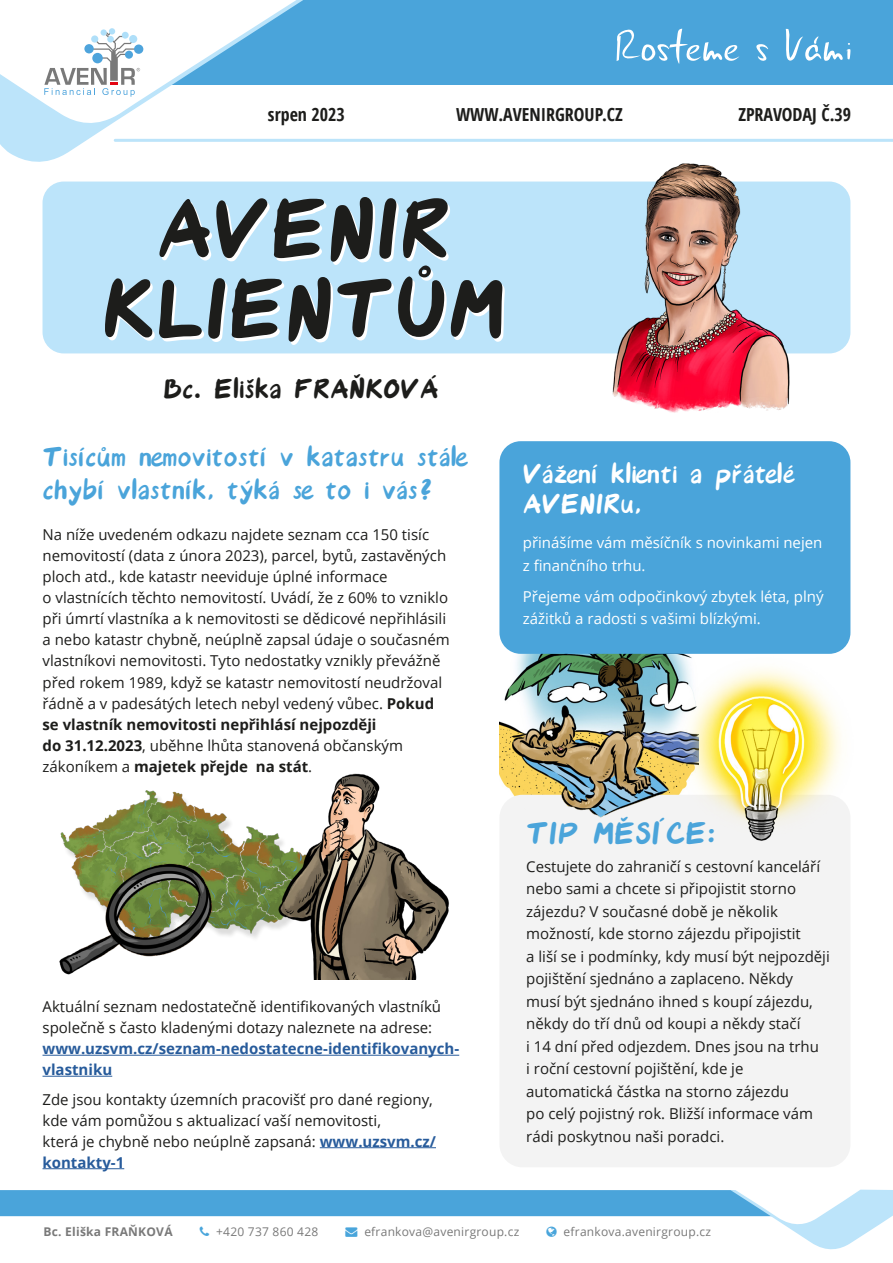
<style>
.page{position:relative;width:893px;height:1263px;background:#fff}
.page>*{position:absolute;margin:0;border:0;box-sizing:border-box;transform-origin:0 0}
.t1{font:108.6px/79.9px "Avenir Font";color:#1d1d1b;text-align:center}
.t2{font:40.35px "Avenir Font";color:#4aa4da}
.t3{font:36px/33px "Avenir Font";color:#4aa4da}
.t4{font:36px/30px "Avenir Font";color:#fff}
.t5{font:36px "Avenir Font";color:#1d1d1b}
.t6{font:700 condensed 18px "Open Sans";color:#1d1d1b}
.t7{font:15px/21px "Open Sans";color:#1d1d1b}
.t8{font:15px/22.5px "Open Sans";color:#fff}
.t9{font:700 15px/21px "Open Sans";color:#275b9b}
.t10{font:12px "Open Sans";letter-spacing:.02em;color:#797979}
.t11{font:700 12px "Open Sans";letter-spacing:.02em;color:#797979}
.s1{font-weight:700}
.s2{font-weight:700;color:#275b9b}
.s3{color:#49a5db}
</style>
<div class="page">
<div style="left:22px;top:0;width:871px;height:85px;background:#4aa4da"></div>
<svg style="left:0;top:0;width:328px;height:162px"></svg>
<svg style="left:617px;top:29px;width:123px;height:35px"></svg>
<svg style="left:756px;top:44px;width:12px;height:17px"></svg>
<svg style="left:786px;top:29px;width:64px;height:32px"></svg>
<svg style="left:0;top:0;width:302px;height:129px"></svg>
<hr style="left:115px;top:139px;width:778px;height:3px;background:#bce4fa">
<div style="left:43px;top:182px;width:807px;height:171px;background:#bce4fa;border-radius:21px"></div>
<img style="left:500px;top:653px;width:160px;height:143px">
<div style="left:499px;top:795px;width:351px;height:372px;background:#f3f3f3;border-radius:23px"></div>
<img style="left:660px;top:648px;width:189px;height:193px">
<div style="left:499px;top:441px;width:351px;height:213px;background:#4aa4da;border-radius:21px"></div>
<img style="left:60px;top:790px;width:154px;height:57px">
<img style="left:214px;top:773px;width:235px;height:207px">
<img style="left:59px;top:847px;width:200px;height:133px">
<hr style="left:43px;top:1055px;width:416px;height:1px;background:#275b9b">
<hr style="left:43px;top:1076px;width:69px;height:1px;background:#275b9b">
<hr style="left:320px;top:1147px;width:116px;height:1px;background:#275b9b">
<hr style="left:43px;top:1168px;width:81px;height:1px;background:#275b9b">
<img style="left:592px;top:163px;width:244px;height:250px">
<svg style="left:0;top:1189px;width:893px;height:61px"></svg>
<p class="t6" style="left:268px;top:101px;width:78px">srpen 2023</p>
<p class="t6" style="left:456px;top:101px;width:168px">WWW.AVENIRGROUP.CZ</p>
<p class="t6" style="left:738px;top:101px;width:114px">ZPRAVODAJ Č.39</p>
<h1 class="t1" style="left:102px;top:192px;width:405px">AVENIR<br>KLIENTŮM</h1>
<h3 class="t5" style="left:163px;top:374px;width:277px">Bc. Eliška FRAŇKOVÁ</h3>
<h3 class="t3" style="left:43px;top:441px;width:426px">Tisícům nemovitostí v katastru stále chybí vlastník, týká se to i vás?</h3>
<p class="t7" style="left:43px;top:524px;width:409px">Na níže uvedeném odkazu najdete seznam cca 150 tisíc nemovitostí (data z února 2023), parcel, bytů, zastavěných ploch atd., kde katastr neeviduje úplné informace<br>o vlastnících těchto nemovitostí. Uvádí, že z 60% to vzniklo při úmrtí vlastníka a k nemovitosti se dědicové nepřihlásili a nebo katastr chybně, neúplně zapsal údaje o současném vlastníkovi nemovitosti. Tyto nedostatky vznikly převážně před rokem 1989, když se katastr nemovitostí neudržoval řádně a v padesátých letech nebyl vedený vůbec. <span class="s1">Pokud se vlastník nemovitosti nepřihlásí nejpozději<br>do 31.12.2023</span>, uběhne lhůta stanovená občanským zákoníkem a <span class="s1">majetek přejde na stát</span>.</p>
<p class="t7" style="left:43px;top:996px;width:400px">Aktuální seznam nedostatečně identifikovaných vlastníků společně s často kladenými dotazy naleznete na adrese:</p>
<p class="t9" style="left:43px;top:1038px;width:418px">www.uzsvm.cz/seznam-nedostatecne-identifikovanych&shy;vlastniku</p>
<p class="t7" style="left:43px;top:1088px;width:395px">Zde jsou kontakty územních pracovišť pro dané regiony, kde vám pomůžou s aktualizací vaší nemovitosti,<br>která je chybně nebo neúplně zapsaná: <span class="s2">www.uzsvm.cz/ kontakty-1</span></p>
<h3 class="t4" style="left:523px;top:460px;width:275px">Vážení klienti a přátelé<br>AVENIRu,</h3>
<p class="t8" style="left:523px;top:531px;width:301px">přinášíme vám měsíčník s novinkami nejen z finančního trhu.</p>
<p class="t8" style="left:523px;top:585px;width:302px">Přejeme vám odpočinkový zbytek léta, plný zážitků a radosti s vašimi blízkými.</p>
<h2 class="t2" style="left:526px;top:817px;width:192px">TIP MĚSÍCE:</h2>
<p class="t7" style="left:526px;top:855px;width:305px;line-height:22.5px">Cestujete do zahraničí s cestovní kanceláří nebo sami a chcete si připojistit storno zájezdu? V současné době je několik možností, kde storno zájezdu připojistit<br>a liší se i podmínky, kdy musí být nejpozději pojištění sjednáno a zaplaceno. Někdy musí být sjednáno ihned s koupí zájezdu, někdy do tří dnů od koupi a někdy stačí<br>i 14 dní před odjezdem. Dnes jsou na trhu<br>i roční cestovní pojištění, kde je automatická částka na storno zájezdu<br>po celý pojistný rok. Bližší informace vám rádi poskytnou naši poradci.</p>
<p class="t11" style="left:44px;top:1223px;width:131px">Bc. Eliška FRAŇKOVÁ</p>
<p class="t10" style="left:216px;top:1223px;width:104px">+420 737 860 428</p>
<p class="t10" style="left:345px;top:1223px;width:175px"><span class="s3">→</span> efrankova@avenirgroup.cz</p>
<p class="t10" style="left:564px;top:1223px;width:149px">efrankova.avenirgroup.cz</p>
</div>
